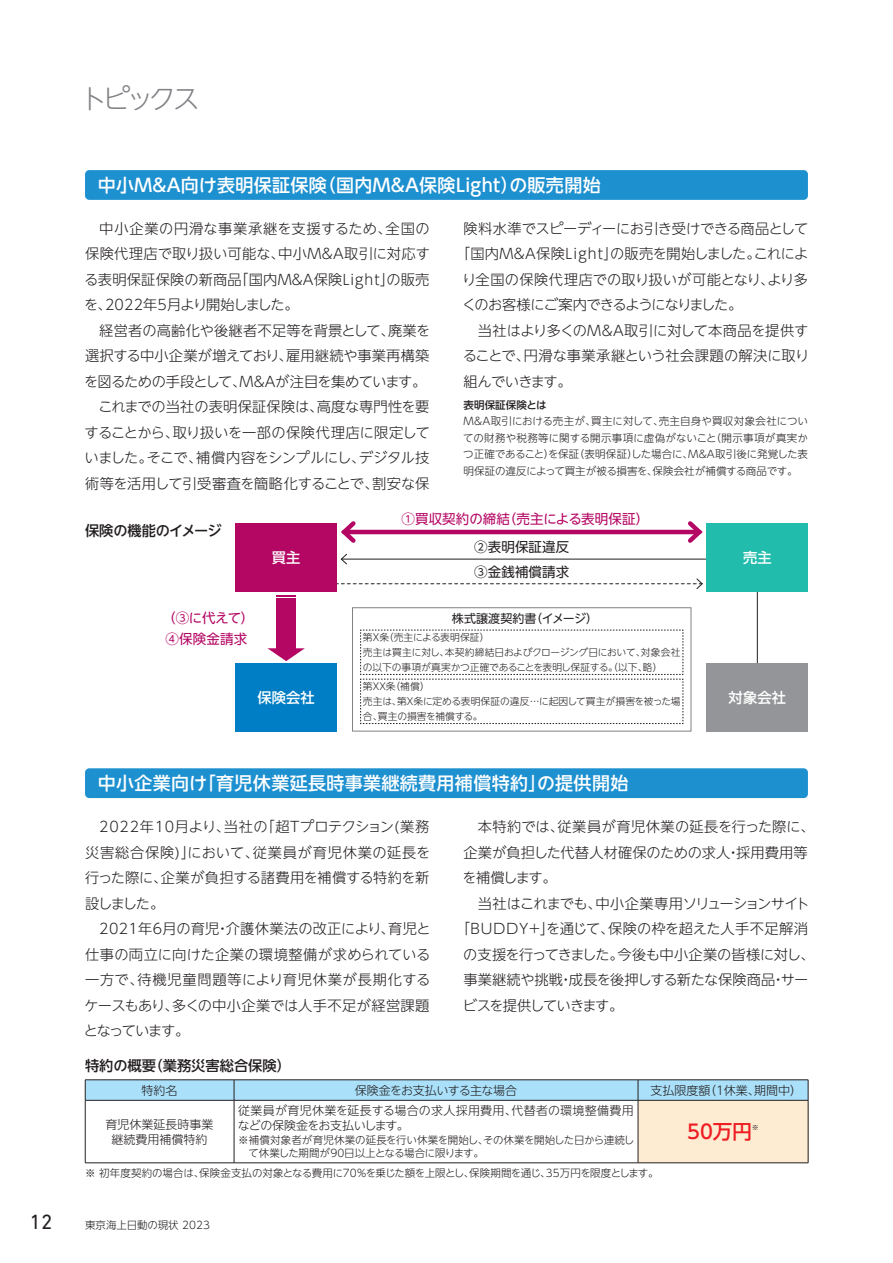
<style>
.page{position:relative;width:893px;height:1263px;background:#fff}
.page>*{position:absolute;margin:0;border:0;box-sizing:border-box;transform-origin:0 0}
.t1{font:300 27px "UD Shin Go NT Pro";letter-spacing:-.14em;color:#808285}
.t2{font:21px "DIN Next LT Pro";color:#231f20}
.t3{font:500 19.5px "UD Shin Go NT Pro";color:#ee1d23}
.t4{font:500 18px "UD Shin Go NT Pro";letter-spacing:.02em;color:#fff}
.t5{font:300 14.25px/25.5px "UD Shin Go NT Pro";letter-spacing:-.005em;color:#231f20;text-align:justify}
.t6{font:300 14.25px "UD Shin Go NT Pro";letter-spacing:-.03em;color:#231f20}
.t7{font:300 14.25px "UD Shin Go NT Pro";letter-spacing:.025em;color:#231f20}
.t8{font:300 14.25px "UD Shin Go NT Pro";letter-spacing:.02em;color:#231f20}
.t9{font:300 14.25px "UD Shin Go NT Pro";letter-spacing:-.055em;color:#231f20}
.t10{font:500 14.25px "UD Shin Go NT Pro";color:#231f20}
.t11{font:300 14.25px "UD Shin Go NT Pro";letter-spacing:-.07em;color:#231f20}
.t12{font:300 14.25px "UD Shin Go NT Pro";letter-spacing:-.075em;color:#231f20}
.t13{font:500 14.25px "UD Shin Go NT Pro";letter-spacing:.01em;color:#fff}
.t14{font:300 14.25px "UD Shin Go NT Pro";letter-spacing:-.05em;color:#231f20}
.t15{font:13.5px/21px "UD Shin Go NT Pro";letter-spacing:.01em;color:#b40663}
.t16{font:13.5px/24.6px "UD Shin Go NT Pro";letter-spacing:.01em;color:#231f20}
.t17{font:300 12px/15px "UD Shin Go NT Pro";color:#231f20;text-align:center}
.t18{font:300 12px "UD Shin Go NT Pro";letter-spacing:-.035em;color:#231f20}
.t19{font:12px "UD Shin Go NT Pro";letter-spacing:.01em;color:#231f20}
.t20{font:300 10.5px/16.5px "UD Shin Go NT Pro";letter-spacing:-.005em;color:#231f20;text-align:justify}
.t21{font:500 10.5px "UD Shin Go NT Pro";letter-spacing:.01em;color:#231f20}
.t22{font:300 9.75px/15px "UD Shin Go NT Pro";letter-spacing:-.005em;color:#231f20}
.t23{font:300 7.05px "UD Shin Go NT Pro";color:#231f20}
</style>
<div class="page">
<hr style="left:757px;top:566px;width:1px;height:114px;background:#231f20">
<div style="left:85px;top:170px;width:723px;height:30px;background:#1d90d0;border-radius:4px"></div>
<div style="left:85px;top:768px;width:723px;height:30px;background:#1d90d0;border-radius:4px"></div>
<div style="left:236px;top:663px;width:101px;height:68px;background:#007ec5"></div>
<div style="left:707px;top:663px;width:101px;height:68px;background:#939598"></div>
<svg style="left:268px;top:648px;width:37px;height:13px"></svg>
<div style="left:277px;top:600px;width:19px;height:49px;background:#b40663"></div>
<svg style="left:277px;top:595px;width:19px;height:4px"></svg>
<hr style="left:344px;top:530px;width:355px;height:4px;background:#b40663">
<svg style="left:341px;top:521px;width:19px;height:22px"></svg>
<svg style="left:684px;top:521px;width:19px;height:22px"></svg>
<hr style="left:341px;top:559px;width:371px;height:1px;background:#231f20">
<svg style="left:340px;top:553px;width:8px;height:12px"></svg>
<svg style="left:337px;top:578px;width:366px;height:11px"></svg>
<div style="left:236px;top:524px;width:101px;height:68px;background:#b40663"></div>
<div style="left:707px;top:524px;width:101px;height:68px;background:#22bcac"></div>
<div style="left:352px;top:607px;width:339px;height:124px;border:1px solid #808285"></div>
<svg style="left:360px;top:630px;width:324px;height:94px"></svg>
<div style="left:638px;top:1100px;width:170px;height:63px;background:#feecd2"></div>
<hr style="left:85px;top:1079px;width:149px;height:1px;background:#231f20">
<hr style="left:234px;top:1079px;width:404px;height:1px;background:#231f20">
<hr style="left:638px;top:1079px;width:170px;height:1px;background:#231f20">
<svg style="left:85px;top:1080px;width:724px;height:20px;background:#a6daf2"></svg>
<hr style="left:85px;top:1100px;width:149px;height:1px;background:#231f20">
<hr style="left:85px;top:1100px;width:1px;height:62px;background:#231f20">
<hr style="left:234px;top:1100px;width:404px;height:1px;background:#231f20">
<hr style="left:234px;top:1100px;width:1px;height:62px;background:#231f20">
<hr style="left:638px;top:1100px;width:170px;height:1px;background:#231f20">
<hr style="left:638px;top:1100px;width:1px;height:62px;background:#231f20">
<hr style="left:808px;top:1100px;width:1px;height:62px;background:#231f20">
<hr style="left:85px;top:1162px;width:149px;height:1px;background:#231f20">
<hr style="left:234px;top:1162px;width:404px;height:1px;background:#231f20">
<hr style="left:638px;top:1162px;width:170px;height:1px;background:#231f20">
<h1 class="t1" style="left:80px;top:77px;width:121px">トピックス</h1>
<p class="t4" style="left:98px;top:170px;width:504px">中小M&amp;A向け表明保証保険（国内M&amp;A保険Light）の販売開始</p>
<p class="t5" style="left:84px;top:215px;width:347px;text-indent:15px">中小企業の円滑な事業承継を支援するため、全国の保険代理店で取り扱い可能な、中小M&amp;A取引に対応する表明保証保険の新商品「国内M&amp;A保険Light」の販売を、2022年5月より開始しました。</p>
<p class="t5" style="left:84px;top:317px;width:348px;text-align:right">経営者の高齢化や後継者不足等を背景として、廃業を選択する中小企業が増えており、雇用継続や事業再構築を図るための手段として、M&amp;Aが注目を集めています。これまでの当社の表明保証保険は、高度な専門性を要することから、取り扱いを一部の保険代理店に限定していました。そこで、補償内容をシンプルにし、デジタル技術等を活用して引受審査を簡略化することで、割安な保</p>
<p class="t6" style="left:463px;top:217px;width:346px">険料水準でスピーディーにお引き受けできる商品として</p>
<p class="t7" style="left:456px;top:242px;width:354px">「国内M&amp;A保険Light」の販売を開始しました。これによ</p>
<p class="t5" style="left:462px;top:266px;width:347px">り全国の保険代理店での取り扱いが可能となり、より多</p>
<p class="t11" style="left:462px;top:293px;width:282px">くのお客様にご案内できるようになりました。</p>
<p class="t5" style="left:478px;top:317px;width:332px">当社はより多くのM&amp;A取引に対して本商品を提供す</p>
<p class="t5" style="left:463px;top:342px;width:348px">ることで、円滑な事業承継という社会課題の解決に取り</p>
<p class="t14" style="left:463px;top:370px;width:110px">組んでいきます。</p>
<p class="t21" style="left:463px;top:396px;width:85px">表明保証保険とは</p>
<p class="t20" style="left:463px;top:413px;width:347px">M&amp;A取引における売主が、買主に対して、売主自身や買収対象会社についての財務や税務等に関する開示事項に虚偽がないこと（開示事項が真実かつ正確であること）を保証（表明保証）した場合に、M&amp;A取引後に発覚した表明保証の違反によって買主が被る損害を、保険会社が補償する商品です。</p>
<p class="t10" style="left:85px;top:519px;width:138px">保険の機能のイメージ</p>
<p class="t15" style="left:401px;top:508px;width:249px">①買収契約の締結（売主による表明保証）</p>
<p class="t16" style="left:474px;top:535px;width:97px">②表明保証違反<br>③金銭補償請求</p>
<p class="t13" style="left:272px;top:546px;width:30px">買主</p>
<p class="t13" style="left:743px;top:546px;width:30px">売主</p>
<p class="t15" style="left:162px;top:607px;width:94px">（③に代えて）<br>④保険金請求</p>
<p class="t19" style="left:452px;top:609px;width:148px">株式譲渡契約書（イメージ）</p>
<p class="t22" style="left:363px;top:629px;width:319px">第X条（売主による表明保証）<br>売主は買主に対し、本契約締結日およびクロージング日において、対象会社の以下の事項が真実かつ正確であることを表明し保証する。（以下、略）</p>
<p class="t22" style="left:363px;top:678px;width:319px">第XX条（補償）<br>売主は、第X条に定める表明保証の違反…に起因して買主が損害を被った場合、買主の損害を補償する。</p>
<p class="t13" style="left:257px;top:686px;width:59px">保険会社</p>
<p class="t13" style="left:729px;top:686px;width:59px">対象会社</p>
<p class="t4" style="left:98px;top:768px;width:532px">中小企業向け「育児休業延長時事業継続費用補償特約」の提供開始</p>
<p class="t5" style="left:85px;top:814px;width:347px;text-indent:14px">2022年10月より、当社の「超Tプロテクション(業務災害総合保険)」において、従業員が育児休業の延長を行った際に、企業が負担する諸費用を補償する特約を新設しました。</p>
<p class="t5" style="left:84px;top:916px;width:348px;text-indent:15px">2021年6月の育児・介護休業法の改正により、育児と仕事の両立に向けた企業の環境整備が求められている一方で、待機児童問題等により育児休業が長期化するケースもあり、多くの中小企業では人手不足が経営課題となっています。</p>
<p class="t10" style="left:85px;top:1054px;width:207px">特約の概要（業務災害総合保険）</p>
<p class="t5" style="left:463px;top:813px;width:354px;text-align:left;text-indent:15px">本特約では、従業員が育児休業の延長を行った際に、企業が負担した代替人材確保のための求人・採用費用等を補償します。</p>
<p class="t9" style="left:478px;top:892px;width:333px">当社はこれまでも、中小企業専用ソリューションサイト</p>
<p class="t8" style="left:456px;top:917px;width:354px">「BUDDY+」を通じて、保険の枠を超えた人手不足解消</p>
<p class="t6" style="left:463px;top:943px;width:353px">の支援を行ってきました。今後も中小企業の皆様に対し、</p>
<p class="t5" style="left:463px;top:966px;width:346px">事業継続や挑戦・成長を後押しする新たな保険商品・サー</p>
<p class="t12" style="left:463px;top:994px;width:162px">ビスを提供していきます。</p>
<p class="t17" style="left:142px;top:1082px;width:37px">特約名</p>
<p class="t18" style="left:355px;top:1080px;width:164px">保険金をお支払いする主な場合</p>
<p class="t17" style="left:651px;top:1082px;width:153px">支払限度額（1休業、期間中）</p>
<p class="t17" style="left:106px;top:1116px;width:109px">育児休業延長時事業継続費用補償特約</p>
<p class="t17" style="left:238px;top:1103px;width:397px;text-align:left">従業員が育児休業を延長する場合の求人採用費用、代替者の環境整備費用などの保険金をお支払いします。</p>
<p class="t20" style="left:249px;top:1133px;width:387px;line-height:13.5px;text-indent:-10px">※補償対象者が育児休業の延長を行い休業を開始し、その休業を開始した日から連続して休業した期間が90日以上となる場合に限ります。</p>
<h3 class="t3" style="left:687px;top:1116px;width:66px">50万円</h3>
<p class="t23" style="left:752px;top:1122px;width:8px">※</p>
<p class="t20" style="left:85px;top:1164px;width:575px">※ 初年度契約の場合は、保険金支払の対象となる費用に70％を乗じた額を上限とし、保険期間を通じ、35万円を限度とします。</p>
<h2 class="t2" style="left:30px;top:1209px;width:24px">12</h2>
<p class="t20" style="left:85px;top:1216px;width:126px">東京海上日動の現状 2023</p>
</div>
